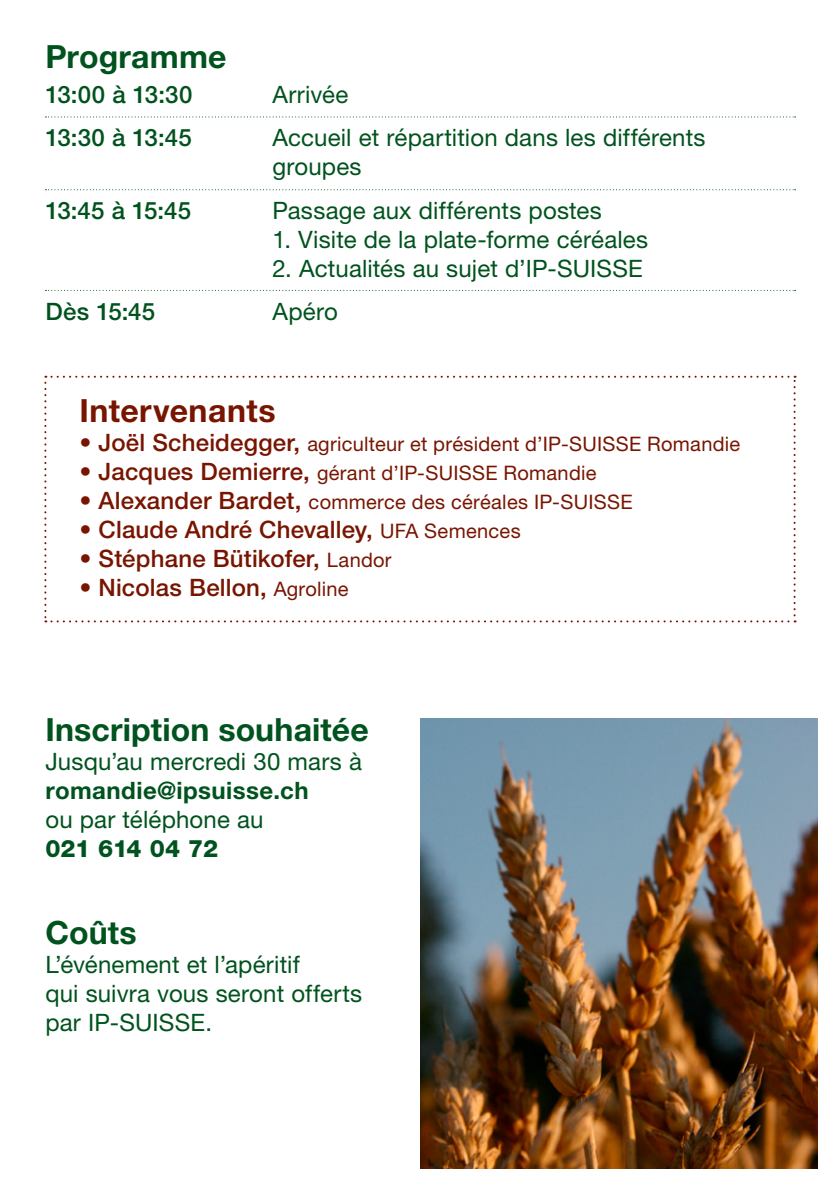
<style>
.page{position:relative;width:840px;height:1191px;background:#fff}
.page>*{position:absolute;margin:0;border:0;box-sizing:border-box;transform-origin:0 0}
.t1{font:700 32px "Helvetica Neue LT Std";letter-spacing:.005em;color:#00531e}
.t2{font:700 32px "Helvetica Neue LT Std";letter-spacing:.015em;color:#781500}
.t3{font:24px/29px "Helvetica Neue LT Std";letter-spacing:.005em;color:#00531e}
.t4{font:500 24px "Helvetica Neue LT Std";letter-spacing:.005em;color:#781500}
.t5{font:500 24px "Helvetica Neue LT Std";letter-spacing:.01em;color:#00531e}
.t6{font:700 24px "Helvetica Neue LT Std";letter-spacing:.02em;color:#00531e}
.t7{font:800 24px "Helvetica Neue LT Std";letter-spacing:-.025em;color:#00531e}
.t8{font:20px "Helvetica Neue LT Std";letter-spacing:.015em;color:#781500}
.s1{font-weight:500;font-size:24px}
.s2{font-weight:400;font-size:20px}
</style>
<div class="page">
<svg style="left:44px;top:376px;width:751px;height:246px"></svg>
<svg style="left:45px;top:116px;width:750px;height:1px"></svg>
<svg style="left:45px;top:189px;width:750px;height:1px"></svg>
<svg style="left:45px;top:290px;width:750px;height:1px"></svg>
<img style="left:420px;top:719px;width:396px;height:449px">
<h1 class="t1" style="left:45px;top:37px;width:183px">Programme</h1>
<p class="t5" style="left:45px;top:80px;width:148px">13:00 à 13:30</p>
<p class="t3" style="left:272px;top:80px;width:77px">Arrivée</p>
<p class="t5" style="left:45px;top:124px;width:148px">13:30 à 13:45</p>
<p class="t3" style="left:272px;top:123px;width:434px">Accueil et répartition dans les différents groupes</p>
<p class="t5" style="left:45px;top:196px;width:147px">13:45 à 15:45</p>
<p class="t3" style="left:272px;top:195px;width:331px">Passage aux différents postes</p>
<p class="t3" style="left:272px;top:224px;width:377px">1. Visite de la plate-forme céréales</p>
<p class="t3" style="left:272px;top:253px;width:372px">2. Actualités au sujet d’IP-SUISSE</p>
<p class="t5" style="left:45px;top:297px;width:111px">Dès 15:45</p>
<p class="t3" style="left:272px;top:297px;width:67px">Apéro</p>
<h1 class="t2" style="left:79px;top:391px;width:197px">Intervenants</h1>
<p class="t8" style="left:79px;top:432px;width:662px"><span class="s1">• Joël Scheidegger,</span> agriculteur et président d’IP-SUISSE Romandie</p>
<p class="t8" style="left:79px;top:461px;width:518px"><span class="s1">• Jacques Demierre,</span> gérant d’IP-SUISSE Romandie</p>
<p class="t8" style="left:79px;top:490px;width:554px"><span class="s1">• Alexander Bardet,</span> commerce des céréales IP-SUISSE</p>
<p class="t4" style="left:79px;top:515px;width:442px">• Claude André Chevalley, <span class="s2">UFA Semences</span></p>
<p class="t4" style="left:79px;top:544px;width:313px">• Stéphane Bütikofer, <span class="s2">Landor</span></p>
<p class="t4" style="left:79px;top:573px;width:270px">• Nicolas Bellon, <span class="s2">Agroline</span></p>
<h1 class="t1" style="left:45px;top:710px;width:325px">Inscription souhaitée</h1>
<p class="t3" style="left:45px;top:747px;width:318px">Jusqu’au mercredi 30 mars à</p>
<p class="t6" style="left:45px;top:775px;width:264px">romandie@ipsuisse.ch</p>
<p class="t3" style="left:45px;top:805px;width:219px">ou par téléphone au</p>
<p class="t7" style="left:45px;top:834px;width:174px">021 614 04 72</p>
<h1 class="t1" style="left:45px;top:913px;width:93px">Coûts</h1>
<p class="t3" style="left:45px;top:950px;width:318px">L’événement et l’apéritif<br>qui suivra vous seront offerts par IP-SUISSE.</p>
</div>
